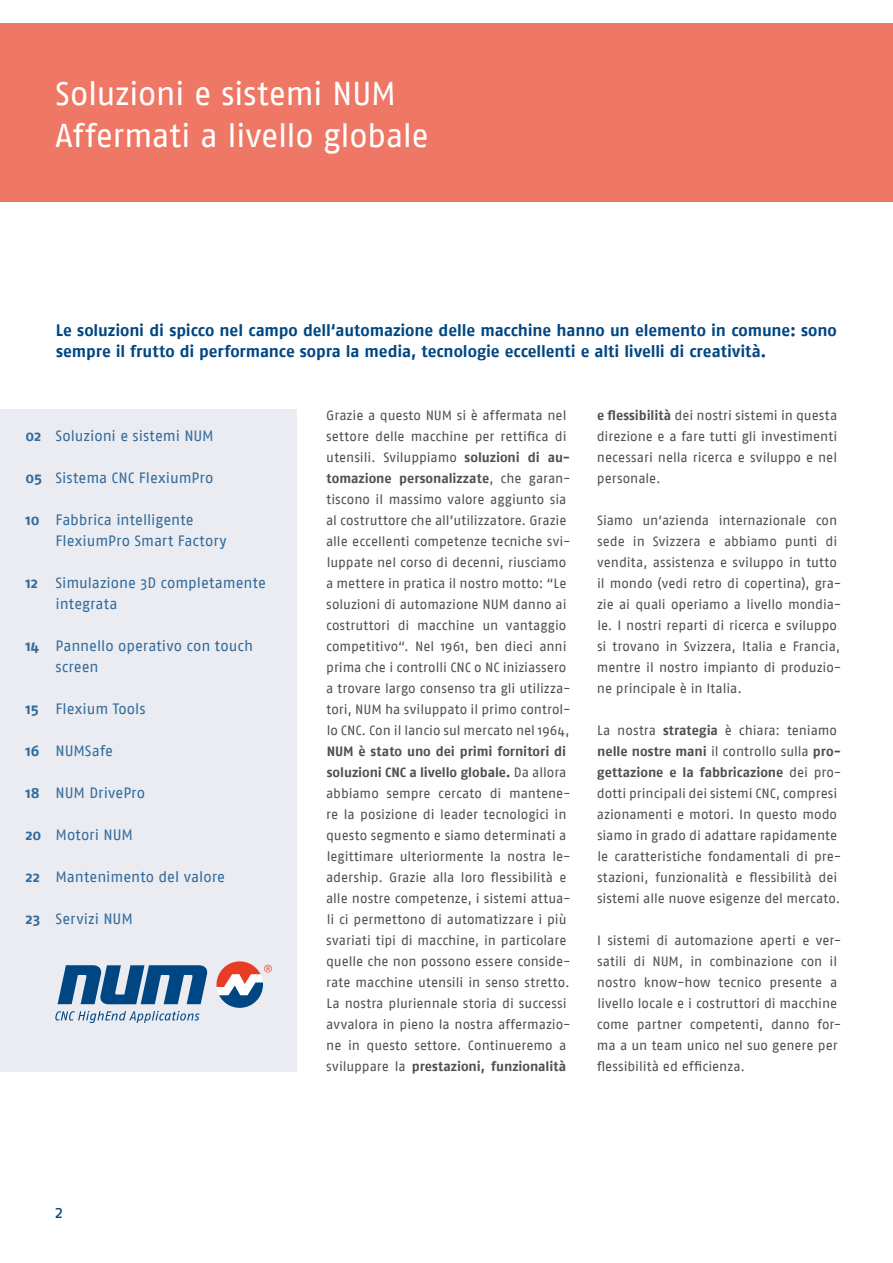
<style>
.page{position:relative;width:893px;height:1263px;background:#fff}
.page>*{position:absolute;margin:0;border:0;box-sizing:border-box;transform-origin:0 0}
.t1{font:33px/42px "Fago No";letter-spacing:-.015em;color:#fff}
.t2{font:18px "Fago No";color:#004682}
.t3{font:700 16.5px/21px "Fago No";letter-spacing:-.005em;color:#004682}
.t4{font:15px/21px "Fago No";color:#004682}
.t5{font:13.5px/21px "Fago No";color:#504f53}
.s1{font-weight:700}
</style>
<div class="page">
<div style="left:0;top:23px;width:893px;height:179px;background:#e76"></div>
<div style="left:0;top:409px;width:296px;height:662px;background:#e5e8ef"></div>
<svg style="left:58px;top:965px;width:149px;height:39px"></svg>
<svg style="left:55px;top:1011px;width:144px;height:12px"></svg>
<svg style="left:216px;top:961px;width:56px;height:47px"></svg>
<h1 class="t1" style="left:55px;top:72px;width:375px">Soluzioni e sistemi NUM<br>Affermati a livello globale</h1>
<p class="t3" style="left:56px;top:320px;width:783px">Le soluzioni di spicco nel campo dell‘automazione delle macchine hanno un elemento in comune: sono sempre il frutto di performance sopra la media, tecnologie eccellenti e alti livelli di creatività.</p>
<p class="t4" style="left:26px;top:425px;width:190px"><span class="s1">02</span> Soluzioni e sistemi NUM</p>
<p class="t4" style="left:26px;top:467px;width:189px"><span class="s1">05</span> Sistema CNC FlexiumPro</p>
<p class="t4" style="left:56px;top:509px;width:173px;text-indent:-30px"><span class="s1">10</span> Fabbrica intelligente<br>FlexiumPro Smart Factory</p>
<p class="t4" style="left:56px;top:572px;width:212px;text-indent:-30px"><span class="s1">12</span> Simulazione 3D completamente integrata</p>
<p class="t4" style="left:56px;top:635px;width:199px;text-indent:-30px"><span class="s1">14</span> Pannello operativo con touch screen</p>
<p class="t4" style="left:26px;top:698px;width:122px"><span class="s1">15</span> Flexium Tools</p>
<p class="t4" style="left:26px;top:740px;width:89px"><span class="s1">16</span> NUMSafe</p>
<p class="t4" style="left:26px;top:782px;width:121px"><span class="s1">18</span> NUM DrivePro</p>
<p class="t4" style="left:26px;top:824px;width:109px"><span class="s1">20</span> Motori NUM</p>
<p class="t4" style="left:26px;top:866px;width:201px"><span class="s1">22</span> Mantenimento del valore</p>
<p class="t4" style="left:26px;top:908px;width:109px"><span class="s1">23</span> Servizi NUM</p>
<h2 class="t2" style="left:55px;top:1202px;width:10px">2</h2>
<p class="t5" style="left:326px;top:405px;width:246px">Grazie a questo NUM si è affermata nel settore delle macchine per rettifica di utensili. Sviluppiamo <span class="s1">soluzioni di au&shy;tomazione personalizzate</span>, che garan&shy;tiscono il massimo valore aggiunto sia al costruttore che all’utilizzatore. Grazie alle eccellenti competenze tecniche svi&shy;luppate nel corso di decenni, riusciamo a mettere in pratica il nostro motto: “Le soluzioni di automazione NUM danno ai costruttori di macchine un vantaggio competitivo“. Nel 1961, ben dieci anni prima che i controlli CNC o NC iniziassero a trovare largo consenso tra gli utilizza&shy;tori, NUM ha sviluppato il primo control&shy;lo CNC. Con il lancio sul mercato nel 1964,</p>
<p class="t5" style="left:326px;top:741px;width:246px"><span class="s1">NUM è stato uno dei primi fornitori di soluzioni CNC a livello globale.</span> Da allora abbiamo sempre cercato di mantene&shy;re la posizione di leader tecnologici in questo segmento e siamo determinati a legittimare ulteriormente la nostra le&shy;adership. Grazie alla loro flessibilità e alle nostre competenze, i sistemi attua&shy;li ci permettono di automatizzare i più svariati tipi di macchine, in particolare quelle che non possono essere conside&shy;rate macchine utensili in senso stretto.<br>La nostra pluriennale storia di successi avvalora in pieno la nostra affermazio&shy;ne in questo settore. Continueremo a sviluppare la <span class="s1">prestazioni, funzionalità</span></p>
<p class="t5" style="left:597px;top:405px;width:242px;text-align:justify"><span class="s1">e flessibilità</span> dei nostri sistemi in questa direzione e a fare tutti gli investimenti necessari nella ricerca e sviluppo e nel personale.</p>
<p class="t5" style="left:597px;top:510px;width:246px">Siamo un‘azienda internazionale con sede in Svizzera e abbiamo punti di vendita, assistenza e sviluppo in tutto il mondo (vedi retro di copertina), gra&shy;zie ai quali operiamo a livello mondia&shy;le. I nostri reparti di ricerca e sviluppo si trovano in Svizzera, Italia e Francia, mentre il nostro impianto di produzio&shy;ne principale è in Italia.</p>
<p class="t5" style="left:597px;top:720px;width:246px">La nostra <span class="s1">strategia</span> è chiara: teniamo <span class="s1">nelle nostre mani</span> il controllo sulla <span class="s1">pro&shy;gettazione e la fabbricazione</span> dei pro&shy;dotti principali dei sistemi CNC, compresi azionamenti e motori. In questo modo siamo in grado di adattare rapidamente le caratteristiche fondamentali di pre&shy;stazioni, funzionalità e flessibilità dei sistemi alle nuove esigenze del mercato.</p>
<p class="t5" style="left:597px;top:930px;width:246px">I sistemi di automazione aperti e ver&shy;satili di NUM, in combinazione con il nostro know-how tecnico presente a livello locale e i costruttori di macchine come partner competenti, danno for&shy;ma a un team unico nel suo genere per flessibilità ed efficienza.</p>
</div>
